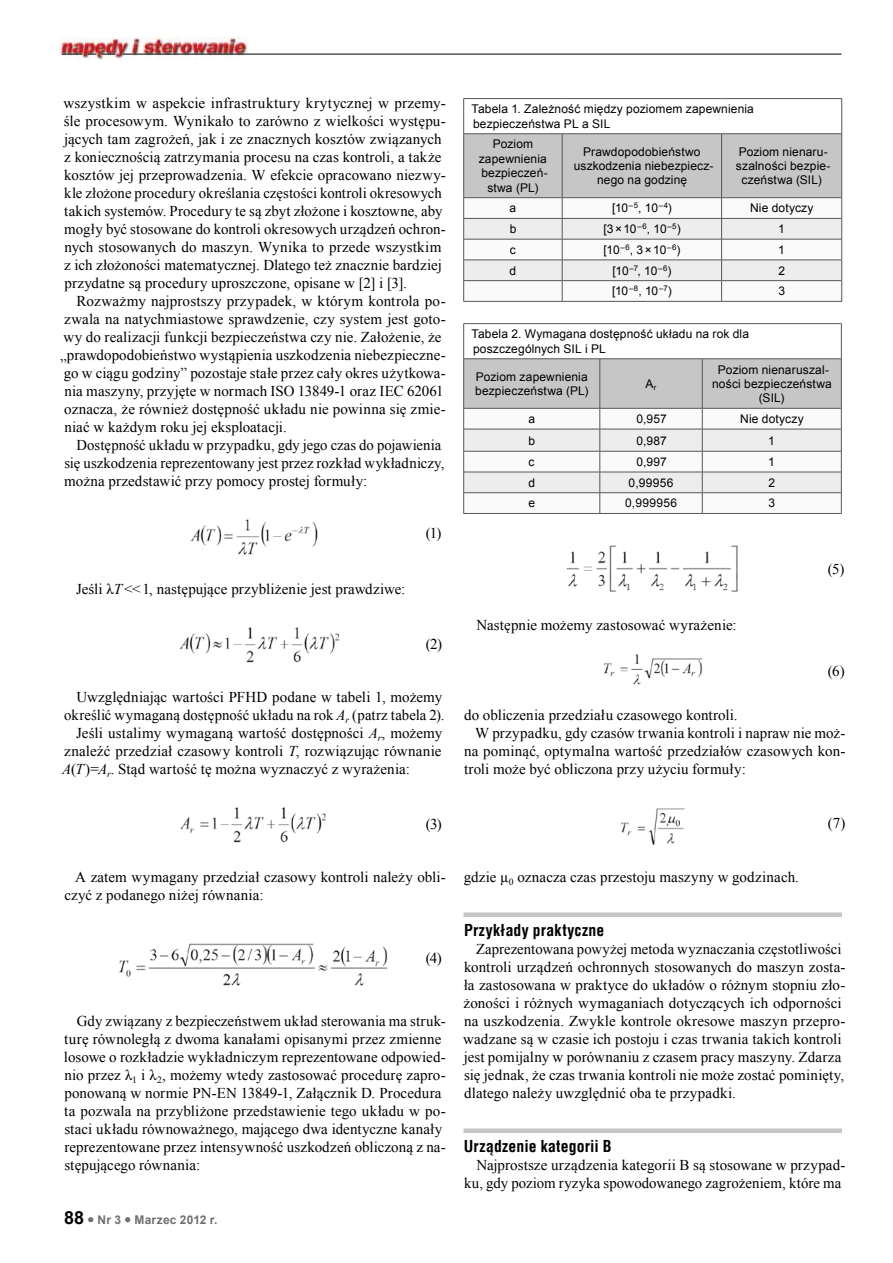
<style>
.page{position:relative;width:893px;height:1263px;background:#fff}
.page>*{position:absolute;margin:0;border:0;box-sizing:border-box;transform-origin:0 0}
.t1{font:700 15.75px "Switzerland Condensed";letter-spacing:.015em;color:#000}
.t2{font:15px/18px "Times New Roman";letter-spacing:.005em;color:#000}
.t3{font:12px/14.4px "Arial";letter-spacing:.01em;color:#000;text-align:center}
.t4{font:700 12px "Arial";letter-spacing:.02em;color:#706f6f}
.s1{font-style:italic}
.s2{font-size:18px;color:#000}
</style>
<div class="page">
<img style="left:60px;top:38px;width:187px;height:22px">
<svg style="left:62px;top:54px;width:20px;height:1px"></svg>
<svg style="left:88px;top:54px;width:27px;height:1px"></svg>
<hr style="left:123px;top:54px;width:718px;height:1px;background:#000">
<img style="left:190px;top:519px;width:128px;height:36px">
<img style="left:179px;top:627px;width:161px;height:36px">
<img style="left:180px;top:807px;width:146px;height:36px">
<img style="left:119px;top:943px;width:269px;height:43px">
<div style="left:463px;top:912px;width:379px;height:5px;background:#c6c6c6"></div>
<div style="left:463px;top:1128px;width:379px;height:5px;background:#c6c6c6"></div>
<img style="left:566px;top:545px;width:172px;height:47px">
<img style="left:604px;top:654px;width:99px;height:31px">
<img style="left:621px;top:808px;width:64px;height:37px">
<hr style="left:463px;top:98px;width:99px;height:1px;background:#575756">
<hr style="left:463px;top:99px;width:1px;height:35px;background:#575756">
<hr style="left:562px;top:98px;width:160px;height:1px;background:#575756">
<hr style="left:722px;top:98px;width:120px;height:1px;background:#575756">
<hr style="left:841px;top:99px;width:1px;height:35px;background:#575756">
<hr style="left:463px;top:133px;width:99px;height:1px;background:#575756">
<hr style="left:562px;top:133px;width:160px;height:1px;background:#575756">
<hr style="left:722px;top:133px;width:120px;height:1px;background:#575756">
<svg style="left:463px;top:134px;width:379px;height:167px"></svg>
<hr style="left:463px;top:301px;width:99px;height:1px;background:#575756">
<hr style="left:562px;top:301px;width:160px;height:1px;background:#575756">
<hr style="left:722px;top:301px;width:120px;height:1px;background:#575756">
<hr style="left:463px;top:323px;width:137px;height:1px;background:#575756">
<hr style="left:463px;top:324px;width:1px;height:35px;background:#575756">
<hr style="left:600px;top:323px;width:102px;height:1px;background:#575756">
<hr style="left:702px;top:323px;width:139px;height:1px;background:#575756">
<hr style="left:841px;top:324px;width:1px;height:35px;background:#575756">
<hr style="left:463px;top:358px;width:137px;height:1px;background:#575756">
<hr style="left:600px;top:358px;width:102px;height:1px;background:#575756">
<hr style="left:702px;top:358px;width:139px;height:1px;background:#575756">
<svg style="left:463px;top:359px;width:379px;height:154px"></svg>
<hr style="left:463px;top:513px;width:137px;height:1px;background:#575756">
<hr style="left:600px;top:513px;width:102px;height:1px;background:#575756">
<hr style="left:702px;top:513px;width:139px;height:1px;background:#575756">
<p class="t2" style="left:64px;top:94px;width:384px">wszystkim w aspekcie infrastruktury krytycznej w przemy&shy;śle procesowym. Wynikało to zarówno z wielkości występu&shy;jących tam zagrożeń, jak i ze znacznych kosztów związanych z koniecznością zatrzymania procesu na czas kontroli, a także kosztów jej przeprowadzenia. W efekcie opracowano niezwy&shy;kle złożone procedury określania częstości kontroli okresowych takich systemów. Procedury te są zbyt złożone i kosztowne, aby mogły być stosowane do kontroli okresowych urządzeń ochron&shy;nych stosowanych do maszyn. Wynika to przede wszystkim z ich złożoności matematycznej. Dlatego też znacznie bardziej przydatne są procedury uproszczone, opisane w [2] i [3].</p>
<p class="t2" style="left:60px;top:292px;width:387px;text-indent:17px">Rozważmy najprostszy przypadek, w którym kontrola po&shy;zwala na natychmiastowe sprawdzenie, czy system jest goto&shy;wy do realizacji funkcji bezpieczeństwa czy nie. Założenie, że „prawdopodobieństwo wystąpienia uszkodzenia niebezpieczne&shy;go w ciągu godziny” pozostaje stałe przez cały okres użytkowa&shy;nia maszyny, przyjęte w normach ISO 13849-1 oraz IEC 62061 oznacza, że również dostępność układu nie powinna się zmie&shy;niać w każdym roku jej eksploatacji.</p>
<p class="t2" style="left:64px;top:436px;width:382px;text-indent:12px">Dostępność układu w przypadku, gdy jego czas do pojawienia się uszkodzenia reprezentowany jest przez rozkład wykładniczy, można przedstawić przy pomocy prostej formuły:</p>
<p class="t2" style="left:76px;top:580px;width:331px">Jeśli λ<span class="s1">T</span>&lt;&lt;1, następujące przybliżenie jest prawdziwe:</p>
<p class="t2" style="left:426px;top:523px;width:17px">(1)</p>
<p class="t2" style="left:426px;top:635px;width:18px">(2)</p>
<p class="t2" style="left:77px;top:688px;width:367px">Uwzględniając wartości PFHD podane w tabeli 1, możemy</p>
<p class="t2" style="left:64px;top:706px;width:382px">określić wymaganą dostępność układu na rok <span class="s1">A</span><sub>r</sub> (patrz tabela 2).</p>
<p class="t2" style="left:76px;top:724px;width:368px">Jeśli ustalimy wymaganą wartość dostępności <span class="s1">A</span><sub>r</sub>, możemy</p>
<p class="t2" style="left:64px;top:742px;width:379px">znaleźć przedział czasowy kontroli <span class="s1">T</span>, rozwiązując równanie</p>
<p class="t2" style="left:62px;top:760px;width:349px"><span class="s1">A</span>(<span class="s1">T</span>)=<span class="s1">A</span><sub>r</sub>. Stąd wartość tę można wyznaczyć z wyrażenia:</p>
<p class="t2" style="left:426px;top:815px;width:18px">(3)</p>
<p class="t2" style="left:64px;top:868px;width:383px;text-indent:11px">A zatem wymagany przedział czasowy kontroli należy obli&shy;czyć z podanego niżej równania:</p>
<p class="t2" style="left:426px;top:949px;width:18px">(4)</p>
<p class="t2" style="left:64px;top:1012px;width:383px;text-indent:13px">Gdy związany z bezpieczeństwem układ sterowania ma struk&shy;turę równoległą z dwoma kanałami opisanymi przez zmienne losowe o rozkładzie wykładniczym reprezentowane odpowied&shy;nio przez λ<sub>1</sub> i λ<sub>2</sub>, możemy wtedy zastosować procedurę zapro&shy;ponowaną w normie PN-EN 13849-1, Załącznik D. Procedura ta pozwala na przybliżone przedstawienie tego układu w po&shy;staci układu równoważnego, mającego dwa identyczne kanały reprezentowane przez intensywność uszkodzeń obliczoną z na&shy;stępującego równania:</p>
<p class="t4" style="left:64px;top:1212px;width:155px"><span class="s2">88</span> ● Nr 3 ● Marzec 2012 r.</p>
<p class="t3" style="left:472px;top:102px;width:284px;text-align:left">Tabela 1. Zależność między poziomem zapewnienia bezpieczeństwa PL a SIL</p>
<p class="t3" style="left:479px;top:137px;width:71px">Poziom zapewnienia bezpieczeń&shy;stwa (PL)</p>
<p class="t3" style="left:574px;top:144px;width:141px">Prawdopodobieństwo uszkodzenia niebezpiecz&shy;nego na godzinę</p>
<p class="t3" style="left:736px;top:144px;width:96px">Poziom nienaru&shy;szalności bezpie&shy;czeństwa (SIL)</p>
<p class="t3" style="left:509px;top:201px;width:8px">a</p>
<p class="t3" style="left:612px;top:201px;width:61px">[10<sup>–5</sup>, 10<sup>–4</sup>)</p>
<p class="t3" style="left:750px;top:201px;width:65px">Nie dotyczy</p>
<p class="t3" style="left:510px;top:222px;width:8px">b</p>
<p class="t3" style="left:603px;top:222px;width:79px">[3×10<sup>–6</sup>, 10<sup>–5</sup>)</p>
<p class="t3" style="left:778px;top:222px;width:8px">1</p>
<p class="t3" style="left:510px;top:243px;width:7px">c</p>
<p class="t3" style="left:604px;top:243px;width:78px">[10<sup>–6</sup>, 3×10<sup>–6</sup>)</p>
<p class="t3" style="left:778px;top:243px;width:8px">1</p>
<p class="t3" style="left:510px;top:263px;width:8px">d</p>
<p class="t3" style="left:613px;top:263px;width:60px">[10<sup>–7</sup>, 10<sup>–6</sup>)</p>
<p class="t3" style="left:778px;top:263px;width:8px">2</p>
<p class="t3" style="left:612px;top:284px;width:61px">[10<sup>–8</sup>, 10<sup>–7</sup>)</p>
<p class="t3" style="left:778px;top:284px;width:8px">3</p>
<p class="t3" style="left:472px;top:327px;width:279px;text-align:left">Tabela 2. Wymagana dostępność układu na rok dla poszczególnych SIL i PL</p>
<p class="t3" style="left:475px;top:369px;width:115px;text-align:left">Poziom zapewnienia bezpieczeństwa (PL)</p>
<p class="t3" style="left:645px;top:377px;width:12px">A<sub>r</sub></p>
<p class="t3" style="left:712px;top:362px;width:121px">Poziom nienaruszal&shy;ności bezpieczeństwa (SIL)</p>
<p class="t3" style="left:528px;top:412px;width:8px">a</p>
<p class="t3" style="left:636px;top:412px;width:32px">0,957</p>
<p class="t3" style="left:740px;top:412px;width:65px">Nie dotyczy</p>
<p class="t3" style="left:528px;top:433px;width:8px">b</p>
<p class="t3" style="left:636px;top:433px;width:32px">0,987</p>
<p class="t3" style="left:768px;top:433px;width:8px">1</p>
<p class="t3" style="left:529px;top:455px;width:7px">c</p>
<p class="t3" style="left:636px;top:455px;width:32px">0,997</p>
<p class="t3" style="left:768px;top:455px;width:8px">1</p>
<p class="t3" style="left:528px;top:475px;width:8px">d</p>
<p class="t3" style="left:629px;top:475px;width:46px">0,99956</p>
<p class="t3" style="left:769px;top:475px;width:8px">2</p>
<p class="t3" style="left:528px;top:496px;width:8px">e</p>
<p class="t3" style="left:625px;top:496px;width:53px">0,999956</p>
<p class="t3" style="left:768px;top:496px;width:8px">3</p>
<p class="t2" style="left:476px;top:616px;width:262px">Następnie możemy zastosować wyrażenie:</p>
<p class="t2" style="left:828px;top:560px;width:18px">(5)</p>
<p class="t2" style="left:828px;top:662px;width:18px">(6)</p>
<p class="t2" style="left:464px;top:706px;width:275px">do obliczenia przedziału czasowego kontroli.</p>
<p class="t2" style="left:475px;top:724px;width:372px">W przypadku, gdy czasów trwania kontroli i napraw nie moż-</p>
<p class="t2" style="left:464px;top:742px;width:383px">na pominąć, optymalna wartość przedziałów czasowych kon-</p>
<p class="t2" style="left:464px;top:760px;width:283px">troli może być obliczona przy użyciu formuły:</p>
<p class="t2" style="left:828px;top:814px;width:19px">(7)</p>
<p class="t2" style="left:464px;top:868px;width:337px">gdzie µ<sub>0</sub> oznacza czas przestoju maszyny w godzinach.</p>
<p class="t1" style="left:464px;top:921px;width:142px">Przykłady praktyczne</p>
<p class="t2" style="left:463px;top:940px;width:384px;text-indent:13px">Zaprezentowana powyżej metoda wyznaczania częstotliwości kontroli urządzeń ochronnych stosowanych do maszyn zosta&shy;ła zastosowana w praktyce do układów o różnym stopniu zło&shy;żoności i różnych wymaganiach dotyczących ich odporności na uszkodzenia. Zwykle kontrole okresowe maszyn przepro&shy;wadzane są w czasie ich postoju i czas trwania takich kontroli jest pomijalny w porównaniu z czasem pracy maszyny. Zdarza się jednak, że czas trwania kontroli nie może zostać pominięty, dlatego należy uwzględnić oba te przypadki.</p>
<p class="t1" style="left:464px;top:1137px;width:149px">Urządzenie kategorii B</p>
<p class="t2" style="left:464px;top:1156px;width:383px;text-align:right">Najprostsze urządzenia kategorii B są stosowane w przypad&shy;ku, gdy poziom ryzyka spowodowanego zagrożeniem, które ma</p>
</div>
